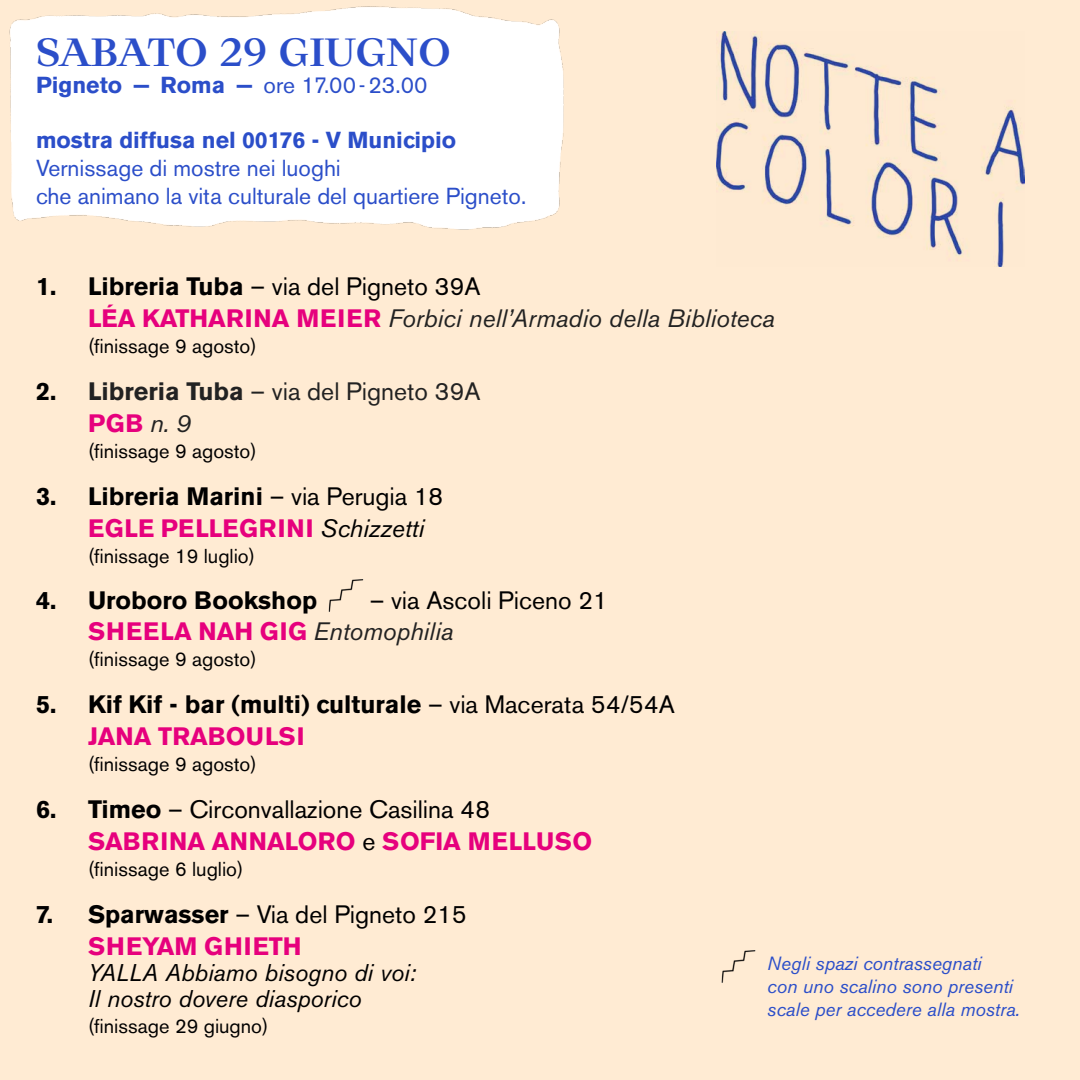
<style>
.page{position:relative;width:1080px;height:1080px;background:#ffebd3}
.page>*{position:absolute;margin:0;border:0;box-sizing:border-box;transform-origin:0 0}
.t1{font:700 39px "Ortica Linear";color:#2b4ec9}
.t2{font:25px/32px "Akzidenz Grotesk BE";color:#000}
.t3{font:700 25px/32px "Akzidenz Grotesk BE";color:#000}
.t4{font:italic 25px/32px "Akzidenz Grotesk BE";color:#222}
.t5{font:25px/32px "Akzidenz Grotesk BE";color:#222}
.t6{font:italic 24px/26px "Akzidenz Grotesk BE";color:#000}
.t7{font:23px/27.6px "Akzidenz Grotesk BE";color:#2b4ec9}
.t8{font:700 23px "Akzidenz Grotesk BE";color:#2b4ec9}
.t9{font:20px "Akzidenz Grotesk BE";color:#000}
.t10{font:italic 19px/22.8px "Akzidenz Grotesk BE";color:#2b4ec9}
.s1{font-weight:700}
.s2{font-weight:700;font-style:normal;color:#000}
.s3{font-style:normal;color:#000}
.s4{font-weight:700;font-style:normal;color:#e6007d}
.s5{font-weight:700;color:#000}
.s6{font-weight:700;color:#e6007d}
.s7{font-style:italic}
.s8{font-weight:400}
.s9{color:#e6007d}
.s10{font-weight:400;font-style:italic}
.s11{font-style:italic;color:#222}
</style>
<div class="page">
<img style="left:328px;top:579px;width:36px;height:33px">
<img style="left:716px;top:31px;width:309px;height:236px">
<img style="left:721px;top:950px;width:35px;height:33px">
<img style="left:9px;top:6px;width:555px;height:224px">
<h1 class="t1" style="left:36px;top:26px;width:417px">SABATO 29 GIUGNO</h1>
<p class="t7" style="left:36px;top:71px;width:393px"><span class="s1">Pigneto − Roma −</span> ore 17.00-23.00</p>
<p class="t8" style="left:36px;top:127px;width:422px">mostra diffusa nel 00176 - V Municipio</p>
<p class="t7" style="left:36px;top:154px;width:492px">Vernissage di mostre nei luoghi<br>che animano la vita culturale del quartiere Pigneto.</p>
<p class="t4" style="left:88px;top:270px;width:688px;text-indent:-52px"><span class="s2">1. Libreria Tuba</span> <span class="s3">– via del Pigneto 39A<br></span><span class="s4">LÉA KATHARINA MEIER</span> Forbici nell’Armadio della Biblioteca</p>
<p class="t9" style="left:88px;top:334px;width:170px">(finissage 9 agosto)</p>
<p class="t5" style="left:88px;top:375px;width:394px;text-indent:-52px"><span class="s5">2.</span> <span class="s1">Libreria Tuba</span> – via del Pigneto 39A<br><span class="s6">PGB</span> <span class="s7">n. 9</span></p>
<p class="t9" style="left:88px;top:439px;width:170px">(finissage 9 agosto)</p>
<p class="t3" style="left:88px;top:480px;width:357px;text-indent:-52px">3. Libreria Marini <span class="s8">– via Perugia 18<br></span><span class="s9">EGLE PELLEGRINI</span> <span class="s10">Schizzetti</span></p>
<p class="t9" style="left:88px;top:544px;width:169px">(finissage 19 luglio)</p>
<p class="t3" style="left:36px;top:584px;width:283px">4. Uroboro Bookshop</p>
<p class="t2" style="left:88px;top:585px;width:521px;line-height:31px;text-indent:282px">– via Ascoli Piceno 21<br><span class="s6">SHEELA NAH GIG</span> <span class="s11">Entomophilia</span></p>
<p class="t9" style="left:88px;top:647px;width:170px">(finissage 9 agosto)</p>
<p class="t3" style="left:88px;top:688px;width:588px;text-indent:-52px">5. Kif Kif - bar (multi) culturale <span class="s8">– via Macerata 54/54A<br></span><span class="s9">JANA TRABOULSI</span></p>
<p class="t9" style="left:88px;top:752px;width:170px">(finissage 9 agosto)</p>
<p class="t2" style="left:88px;top:793px;width:506px;text-indent:-52px"><span class="s1">6. Timeo</span> – Circonvallazione Casilina 48<br><span class="s6">SABRINA ANNALORO</span> e <span class="s6">SOFIA MELLUSO</span></p>
<p class="t9" style="left:88px;top:857px;width:157px">(finissage 6 luglio)</p>
<p class="t2" style="left:88px;top:898px;width:380px;text-indent:-52px"><span class="s1">7. Sparwasser</span> – Via del Pigneto 215<br><span class="s6">SHEYAM GHIETH</span></p>
<p class="t6" style="left:88px;top:959px;width:330px">YALLA Abbiamo bisogno di voi:<br>Il nostro dovere diasporico</p>
<p class="t9" style="left:88px;top:1014px;width:182px">(finissage 29 giugno)</p>
<p class="t10" style="left:767px;top:952px;width:254px">Negli spazi contrassegnati<br>con uno scalino sono presenti scale per accedere alla mostra.</p>
</div>
